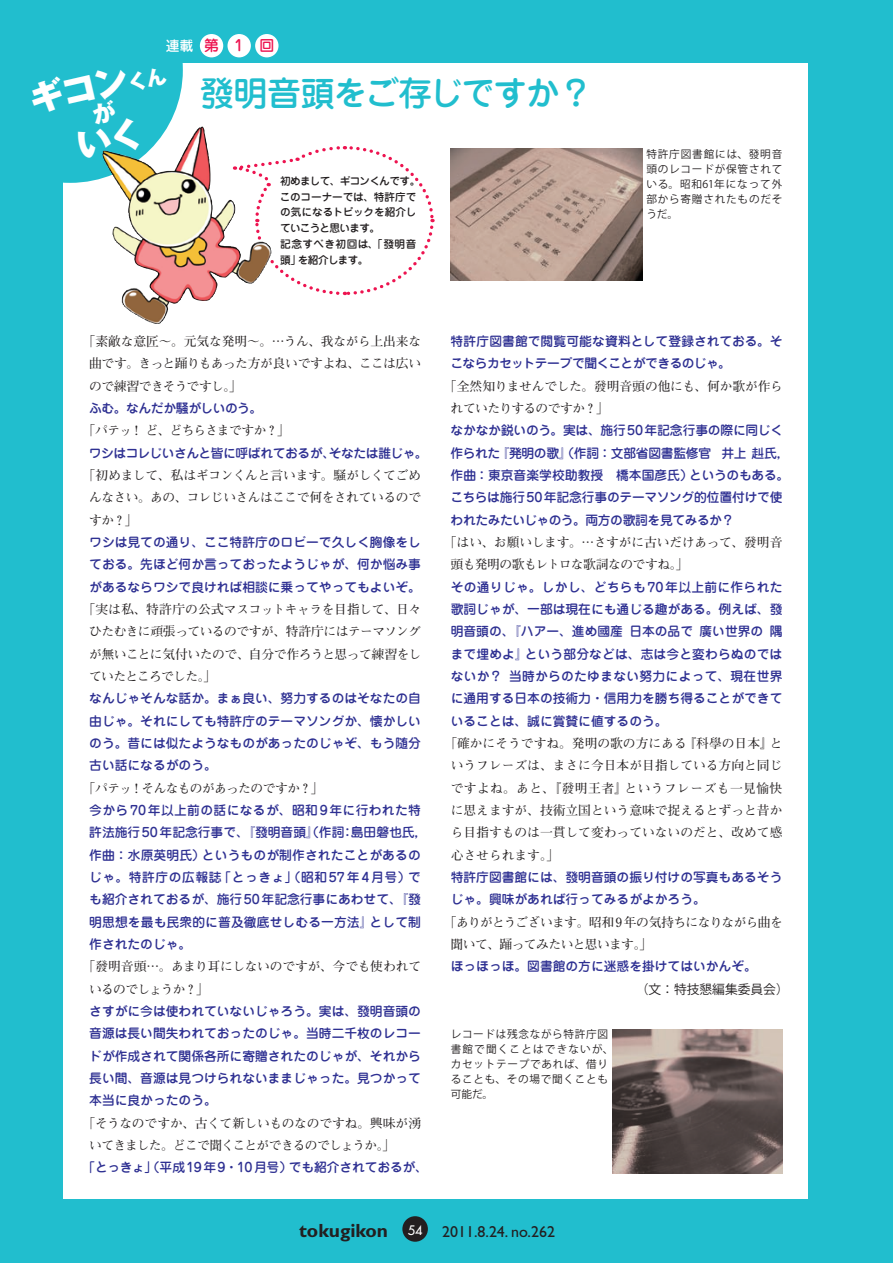
<style>
.page{position:relative;width:893px;height:1263px;background:#21bece}
.page>*{position:absolute;margin:0;border:0;box-sizing:border-box;transform-origin:0 0}
.部長小見出し2{font:800 34.5px "Gothic MB101 Pro";color:#fff}
.部長小見出し2-2{font:500 34.05px "Jun 34 Pro";letter-spacing:-.045em;color:#21bece}
.ノーマル{font:700 19.2px "Gill Sans";color:#231f20}
.ノーマル-2{font:15.9px "Gill Sans";color:#231f20}
.部長小見出し2-3{font:500 14.85px "Jun 34 Pro";color:#ed1450}
.部長小見出し2-4{font:500 13.8px "Jun 34 Pro";color:#fff}
.寄稿本文{font:500 12.75px/22.4px "Jun 34 Pro";color:#2e3092;text-align:justify}
.寄稿本文-2{font:700 12.75px/22.4px "Futo Min A101 Pro";letter-spacing:-.03em;color:#231f20}
.寄稿本文-3{font:500 12.75px/22.4px "Jun 34 Pro";letter-spacing:-.02em;color:#2e3092}
.寄稿本文-4{font:500 12.75px "Jun 34 Pro";letter-spacing:-.035em;color:#2e3092}
.寄稿本文-5{font:700 12.75px "Futo Min A101 Pro";letter-spacing:-.055em;color:#231f20}
.寄稿本文-6{font:500 12.75px "Jun 34 Pro";letter-spacing:-.03em;color:#2e3092}
.寄稿本文-7{font:12.75px "Koz Go Pro";color:#231f20}
.ノーマル-3{font:12.75px "Futura";color:#fff}
.キャプション{font:10.65px/14.9px "Koz Go Pro";letter-spacing:.075em;color:#231f20;text-align:justify}
.部長小見出し2-5{font:500 10.65px/15.9px "Jun 34 Pro";letter-spacing:-.02em;color:#231f20;text-align:justify}
.部長小見出し2-6{font:500 10.65px/15.9px "Jun 34 Pro";letter-spacing:.035em;color:#231f20}
.部長小見出し2-7{font:500 10.65px "Jun 34 Pro";letter-spacing:-.065em;color:#231f20}
.s1{font-size:20.1px}
</style>
<div class="page">
<div style="left:64px;top:64px;width:744px;height:1135px;background:#fff"></div>
<div style="left:200px;top:34px;width:23px;height:23px;background:#fff;border-radius:50%"></div>
<div style="left:227px;top:34px;width:24px;height:23px;background:#fff;border-radius:50%"></div>
<div style="left:255px;top:34px;width:24px;height:23px;background:#fff;border-radius:50%"></div>
<svg style="left:234px;top:146px;width:201px;height:150px"></svg>
<img style="left:451px;top:149px;width:191px;height:132px">
<img style="left:612px;top:1029px;width:170px;height:145px">
<div style="left:402px;top:1216px;width:26px;height:26px;background:#231f20;border-radius:50%"></div>
<img style="left:117px;top:127px;width:84px;height:94px">
<svg style="left:63px;top:63px;width:120px;height:120px"></svg>
<p class="部長小見出し2-4" style="left:166px;top:35px;width:29px">連載</p>
<p class="部長小見出し2" style="left:23px;top:72px;width:140px;rotate:-13deg">ギコン<span class="s1">くん</span></p>
<p class="部長小見出し2-3" style="left:204px;top:34px;width:16px">第</p>
<p class="部長小見出し2-3" style="left:234px;top:34px;width:11px">1</p>
<p class="部長小見出し2-3" style="left:259px;top:34px;width:16px">回</p>
<p class="部長小見出し2-2" style="left:200px;top:67px;width:394px">發明音頭をご存じですか？</p>
<p class="部長小見出し2-7" style="left:280px;top:172px;width:142px">初めまして、ギコンくんです。</p>
<p class="部長小見出し2-5" style="left:280px;top:187px;width:138px">このコーナーでは、特許庁での気になるトピックを紹介していこうと思います。</p>
<p class="部長小見出し2-6" style="left:280px;top:235px;width:138px">記念すべき初回は、「發明音頭」を紹介します。</p>
<p class="キャプション" style="left:646px;top:147px;width:138px">特許庁図書館には、發明音頭のレコードが保管されている。昭和61年になって外部から寄贈されたものだそうだ。</p>
<p class="寄稿本文-2" style="left:89px;top:329px;width:334px;text-align:justify;text-indent:-7px">「素敵な意匠〜。元気な発明〜。…うん、我ながら上出来な曲です。きっと踊りもあった方が良いですよね、ここは広いので練習できそうですし。」</p>
<p class="寄稿本文-6" style="left:89px;top:398px;width:175px">ふむ。なんだか騒がしいのう。</p>
<p class="寄稿本文-5" style="left:83px;top:421px;width:209px">「パテッ！ ど、どちらさまですか？」</p>
<p class="寄稿本文-4" style="left:89px;top:443px;width:340px">ワシはコレじいさんと皆に呼ばれておるが、そなたは誰じゃ。</p>
<p class="寄稿本文-2" style="left:89px;top:462px;width:334px;text-align:justify;text-indent:-6px">「初めまして、私はギコンくんと言います。騒がしくてごめんなさい。あの、コレじいさんはここで何をされているのですか？」</p>
<p class="寄稿本文" style="left:89px;top:530px;width:333px">ワシは見ての通り、ここ特許庁のロビーで久しく胸像をしておる。先ほど何か言っておったようじゃが、何か悩み事があるならワシで良ければ相談に乗ってやってもよいぞ。</p>
<p class="寄稿本文-2" style="left:89px;top:596px;width:334px;text-align:justify;text-indent:-6px">「実は私、特許庁の公式マスコットキャラを目指して、日々ひたむきに頑張っているのですが、特許庁にはテーマソングが無いことに気付いたので、自分で作ろうと思って練習をしていたところでした。」</p>
<p class="寄稿本文" style="left:89px;top:686px;width:333px">なんじゃそんな話か。まぁ良い、努力するのはそなたの自由じゃ。それにしても特許庁のテーマソングか、懐かしいのう。昔には似たようなものがあったのじゃぞ、もう随分古い話になるがのう。</p>
<p class="寄稿本文-2" style="left:83px;top:775px;width:243px">「パテッ！そんなものがあったのですか？」</p>
<p class="寄稿本文" style="left:89px;top:798px;width:340px;text-align:left">今から70年以上前の話になるが、昭和9年に行われた特許法施行50年記念行事で、『發明音頭』（作詞：島田磐也氏，作曲：水原英明氏）というものが制作されたことがあるのじゃ。特許庁の広報誌「とっきょ」（昭和57年4月号）でも紹介されておるが、施行50年記念行事にあわせて、『發明思想を最も民衆的に普及徹底せしむる一方法』として制作されたのじゃ。</p>
<p class="寄稿本文-2" style="left:89px;top:954px;width:334px;text-indent:-7px">「發明音頭…。あまり耳にしないのですが、今でも使われているのでしょうか？」</p>
<p class="寄稿本文" style="left:89px;top:998px;width:333px">さすがに今は使われていないじゃろう。実は、發明音頭の音源は長い間失われておったのじゃ。当時二千枚のレコードが作成されて関係各所に寄贈されたのじゃが、それから長い間、音源は見つけられないままじゃった。見つかって本当に良かったのう。</p>
<p class="寄稿本文-2" style="left:89px;top:1110px;width:334px;text-indent:-7px">「そうなのですか、古くて新しいものなのですね。興味が湧いてきました。どこで聞くことができるのでしょうか。」</p>
<p class="寄稿本文" style="left:83px;top:1155px;width:347px">「とっきょ」（平成19年9・10月号）でも紹介されておるが、</p>
<p class="寄稿本文" style="left:450px;top:329px;width:334px">特許庁図書館で閲覧可能な資料として登録されておる。そこならカセットテープで聞くことができるのじゃ。</p>
<p class="寄稿本文-2" style="left:451px;top:373px;width:334px;text-indent:-7px">「全然知りませんでした。發明音頭の他にも、何か歌が作られていたりするのですか？」</p>
<p class="寄稿本文-3" style="left:450px;top:418px;width:341px">なかなか鋭いのう。実は、施行50年記念行事の際に同じく作られた『発明の歌』（作詞：文部省図書監修官 井上 赳氏，作曲：東京音楽学校助教授 橋本国彦氏）というのもある。こちらは施行50年記念行事のテーマソング的位置付けで使われたみたいじゃのう。両方の歌詞を見てみるか？</p>
<p class="寄稿本文-2" style="left:451px;top:529px;width:333px;text-indent:-7px">「はい、お願いします。…さすがに古いだけあって、發明音頭も発明の歌もレトロな歌詞なのですね。」</p>
<p class="寄稿本文" style="left:451px;top:574px;width:333px">その通りじゃ。しかし、どちらも70年以上前に作られた歌詞じゃが、一部は現在にも通じる趣がある。例えば、發明音頭の、『ハアー、進め國産 日本の品で 廣い世界の 隅まで埋めよ』という部分などは、志は今と変わらぬのではないか？ 当時からのたゆまない努力によって、現在世界に通用する日本の技術力・信用力を勝ち得ることができていることは、誠に賞賛に値するのう。</p>
<p class="寄稿本文-2" style="left:451px;top:730px;width:333px;text-align:justify;text-indent:-6px">「確かにそうですね。発明の歌の方にある『科學の日本』というフレーズは、まさに今日本が目指している方向と同じですよね。あと、『發明王者』というフレーズも一見愉快に思えますが、技術立国という意味で捉えるとずっと昔から目指すものは一貫して変わっていないのだと、改めて感心させられます。」</p>
<p class="寄稿本文" style="left:451px;top:865px;width:333px">特許庁図書館には、發明音頭の振り付けの写真もあるそうじゃ。興味があれば行ってみるがよかろう。</p>
<p class="寄稿本文-2" style="left:450px;top:909px;width:334px;text-indent:-7px">「ありがとうございます。昭和9年の気持ちになりながら曲を聞いて、踊ってみたいと思います。」</p>
<p class="寄稿本文" style="left:451px;top:954px;width:308px">ほっほっほ。図書館の方に迷惑を掛けてはいかんぞ。</p>
<p class="寄稿本文-7" style="left:636px;top:981px;width:155px">（文：特技懇編集委員会）</p>
<p class="キャプション" style="left:451px;top:1027px;width:164px;text-align:left">レコードは残念ながら特許庁図書館で聞くことはできないが、カセットテープであれば、借りることも、その場で聞くことも可能だ。</p>
<p class="ノーマル" style="left:299px;top:1219px;width:90px">tokugikon</p>
<p class="ノーマル-3" style="left:408px;top:1222px;width:16px">54</p>
<p class="ノーマル-2" style="left:442px;top:1222px;width:114px">2011.8.24. no.262</p>
</div>
